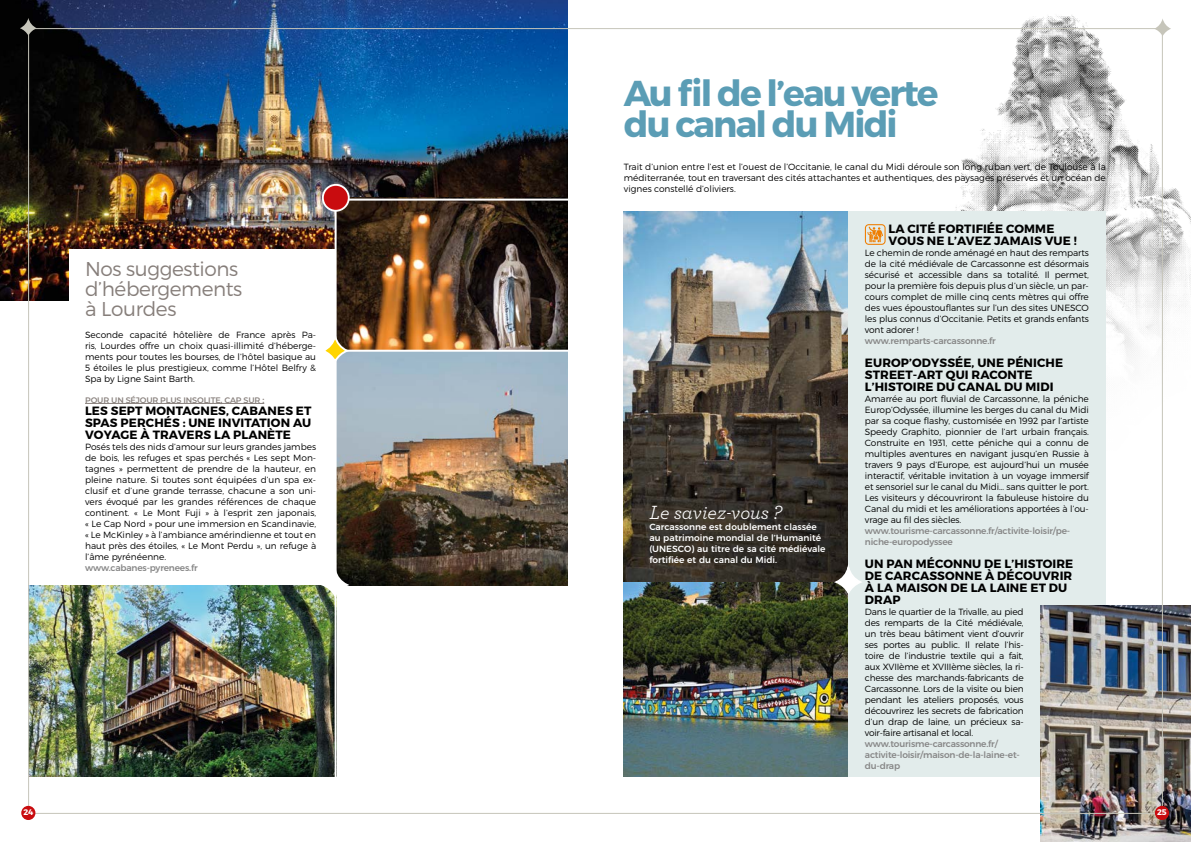
<style>
.page{position:relative;width:1191px;height:842px;background:#fff}
.page>*{position:absolute;margin:0;border:0;box-sizing:border-box;transform-origin:0 0}
.t1{font:700 36px/31px "Montserrat";letter-spacing:-.05em;color:#5b9db5}
.t2{font:300 20px/20px "Montserrat";letter-spacing:-.02em;color:#867e7a}
.t3{font:italic 20px "Archer";color:#fff}
.t4{font:700 12px/12px "Montserrat";letter-spacing:.01em;color:#000}
.t5{font:300 9px/11px "Montserrat";letter-spacing:-.01em;color:#000;text-align:justify}
.t6{font:500 9px/11px "Montserrat";letter-spacing:-.02em;color:#878787}
.t7{font:500 9px/11px "Montserrat";color:#fff}
.t8{font:700 8.2px "Montserrat";color:#fff}
.t9{font:600 8px "Montserrat";letter-spacing:-.02em;color:#867e7a}
</style>
<div class="page">
<img style="left:955px;top:15px;width:236px;height:435px">
<div style="left:848px;top:211px;width:258px;height:566px;background:#e2eceb"></div>
<img style="left:0;top:0;width:567px;height:300px">
<div style="left:70px;top:249px;width:266px;height:74px;background:#fff"></div>
<hr style="left:85px;top:403px;width:179px;height:1px;background:#867e7a">
<svg style="left:865px;top:224px;width:20px;height:21px"></svg>
<img style="left:624px;top:211px;width:224px;height:566px">
<img style="left:1040px;top:606px;width:151px;height:236px">
<img style="left:336px;top:197px;width:231px;height:388px">
<img style="left:30px;top:585px;width:304px;height:192px">
<hr style="left:336px;top:199px;width:248px;height:2px;background:#fff">
<hr style="left:336px;top:350px;width:248px;height:2px;background:#fff">
<hr style="left:334px;top:203px;width:2px;height:584px;background:#fff">
<svg style="left:325px;top:334px;width:27px;height:31px"></svg>
<svg style="left:831px;top:556px;width:17px;height:1px"></svg>
<svg style="left:831px;top:565px;width:31px;height:31px"></svg>
<svg style="left:318px;top:568px;width:34px;height:31px"></svg>
<div style="left:322px;top:184px;width:28px;height:28px;background:#c90c0f;border:2px solid #fff;border-radius:50%"></div>
<svg style="left:1154px;top:18px;width:17px;height:18px"></svg>
<svg style="left:20px;top:18px;width:17px;height:18px"></svg>
<div style="left:1154px;top:806px;width:15px;height:14px;background:#c90c0f;border-radius:50%"></div>
<div style="left:21px;top:806px;width:14px;height:14px;background:#c90c0f;border-radius:50%"></div>
<h2 class="t2" style="left:85px;top:258px;width:159px">Nos suggestions d’hébergements à Lourdes</h2>
<p class="t5" style="left:85px;top:329px;width:233px">Seconde capacité hôtelière de France après Pa&shy;ris, Lourdes offre un choix quasi-illimité d’héberge&shy;ments pour toutes les bourses, de l’hôtel basique au 5 étoiles le plus prestigieux, comme l’Hôtel Belfry &amp; Spa by Ligne Saint Barth.</p>
<p class="t9" style="left:85px;top:394px;width:181px">POUR UN SÉJOUR PLUS INSOLITE, CAP SUR :</p>
<h3 class="t4" style="left:85px;top:404px;width:228px;text-align:justify">LES SEPT MONTAGNES, CABANES ET SPAS PERCHÉS : UNE INVITATION AU VOYAGE À TRAVERS LA PLANÈTE</h3>
<p class="t5" style="left:85px;top:441px;width:233px">Posés tels des nids d’amour sur leurs grandes jambes de bois, les refuges et spas perchés « Les sept Mon&shy;tagnes » permettent de prendre de la hauteur, en pleine nature. Si toutes sont équipées d’un spa ex&shy;clusif et d’une grande terrasse, chacune a son uni&shy;vers évoqué par les grandes références de chaque continent. « Le Mont Fuji » à l’esprit zen japonais, « Le Cap Nord » pour une immersion en Scandinavie, « Le McKinley » à l’ambiance amérindienne et tout en haut près des étoiles, « Le Mont Perdu », un refuge à l’âme pyrénéenne.</p>
<p class="t6" style="left:85px;top:561px;width:114px">www.cabanes-pyrenees.fr</p>
<h1 class="t1" style="left:624px;top:78px;width:316px">Au fil de l’eau verte du canal du Midi</h1>
<p class="t5" style="left:624px;top:161px;width:483px">Trait d’union entre l’est et l’ouest de l’Occitanie, le canal du Midi déroule son long ruban vert, de Toulouse à la méditerranée, tout en traversant des cités attachantes et authentiques, des paysages préservés et un océan de vignes constellé d’oliviers.</p>
<h2 class="t3" style="left:649px;top:498px;width:134px">Le saviez-vous ?</h2>
<p class="t7" style="left:649px;top:521px;width:178px">Carcassonne est doublement classée au patrimoine mondial de l’Humanité (UNESCO) au titre de sa cité médiévale fortifiée et du canal du Midi.</p>
<h3 class="t4" style="left:888px;top:223px;width:190px">LA CITÉ FORTIFIÉE COMME<br>VOUS NE L’AVEZ JAMAIS VUE !</h3>
<p class="t5" style="left:865px;top:247px;width:225px">Le chemin de ronde aménagé en haut des remparts de la cité médiévale de Carcassonne est désormais sécurisé et accessible dans sa totalité. Il permet, pour la première fois depuis plus d’un siècle, un par&shy;cours complet de mille cinq cents mètres qui offre des vues époustouflantes sur l’un des sites UNESCO les plus connus d’Occitanie. Petits et grands enfants vont adorer !</p>
<p class="t6" style="left:865px;top:334px;width:132px">www.remparts-carcassonne.fr</p>
<h3 class="t4" style="left:865px;top:357px;width:200px">EUROP’ODYSSÉE, UNE PÉNICHE<br>STREET-ART QUI RACONTE<br>L’HISTOIRE DU CANAL DU MIDI</h3>
<p class="t5" style="left:865px;top:393px;width:225px">Amarrée au port fluvial de Carcassonne, la péniche Europ’Odyssée, illumine les berges du canal du Midi par sa coque flashy, customisée en 1992 par l’artiste Speedy Graphito, pionnier de l’art urbain français.<br>Construite en 1931, cette péniche qui a connu de multiples aventures en navigant jusqu’en Russie à travers 9 pays d’Europe, est aujourd’hui un musée interactif, véritable invitation à un voyage immersif et sensoriel sur le canal du Midi… sans quitter le port.<br>Les visiteurs y découvriront la fabuleuse histoire du Canal du midi et les améliorations apportées à l’ou&shy;vrage au fil des siècles.</p>
<p class="t6" style="left:865px;top:524px;width:207px">www.tourisme-carcassonne.fr/activite-loisir/pe&shy;niche-europodyssee</p>
<h3 class="t4" style="left:865px;top:558px;width:210px">UN PAN MÉCONNU DE L’HISTOIRE<br>DE CARCASSONNE À DÉCOUVRIR<br>À LA MAISON DE LA LAINE ET DU<br>DRAP</h3>
<p class="t5" style="left:865px;top:606px;width:160px">Dans le quartier de la Trivalle, au pied des remparts de la Cité médiévale, un très beau bâtiment vient d’ouvrir ses portes au public. Il relate l’his&shy;toire de l’industrie textile qui a fait, aux XVIIème et XVIIIème siècles, la ri&shy;chesse des marchands-fabricants de Carcassonne. Lors de la visite ou bien pendant les ateliers proposés, vous découvrirez les secrets de fabrication d’un drap de laine, un précieux sa&shy;voir-faire artisanal et local.</p>
<p class="t6" style="left:865px;top:737px;width:156px">www.tourisme-carcassonne.fr/ activite-loisir/maison-de-la-laine-et&shy;du-drap</p>
<p class="t8" style="left:23px;top:807px;width:11px">24</p>
<p class="t8" style="left:1157px;top:807px;width:11px">25</p>
</div>
